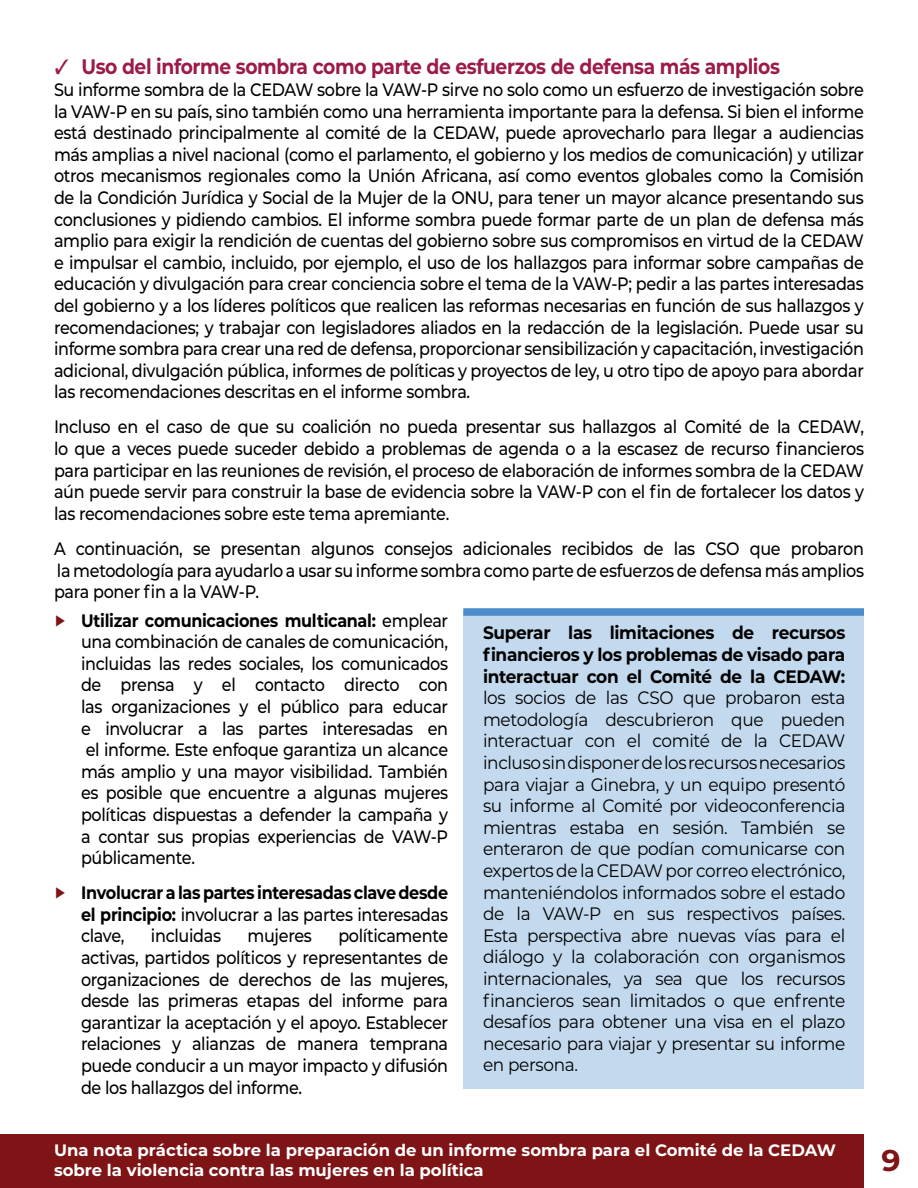
<style>
.page{position:relative;width:918px;height:1188px;background:#fff}
.page>*{position:absolute;margin:0;border:0;box-sizing:border-box;transform-origin:0 0}
.t1{font:700 30px "Montserrat";color:#7e1416}
.t2{font:700 21px "Montserrat";letter-spacing:-.02em;color:#9b1b49;scale:.89 1}
.Body_Text{font:500 18px/21.6px "Montserrat";letter-spacing:-.02em;color:#000;text-align:justify;scale:.89 1}
.Body_Text-2{font:18px/21.6px "Montserrat";letter-spacing:-.02em;color:#000;text-align:justify;scale:.94 1}
.t3{font:700 18px/21.6px "Montserrat";letter-spacing:-.02em;color:#000;text-align:justify;scale:.89 1}
.t4{font:700 16.5px/19.8px "Montserrat";color:#fff}
.s1{font-weight:700}
.s2{color:#7e1416}
.s3{font-weight:500}
</style>
<div class="page">
<div style="left:0;top:1134px;width:864px;height:54px;background:#7e1416"></div>
<div style="left:463px;top:611px;width:401px;height:478px;background:#c3d9ed"></div>
<div style="left:463px;top:608px;width:401px;height:8px;background:#4b8dcb"></div>
<p class="t2" style="left:81px;top:52px;width:786px">Uso del informe sombra como parte de esfuerzos de defensa más amplios</p>
<p class="Body_Text" style="left:54px;top:78px;width:912px">Su informe sombra de la CEDAW sobre la VAW-P sirve no solo como un esfuerzo de investigación sobre la VAW-P en su país, sino también como una herramienta importante para la defensa. Si bien el informe está destinado principalmente al comité de la CEDAW, puede aprovecharlo para llegar a audiencias más amplias a nivel nacional (como el parlamento, el gobierno y los medios de comunicación) y utilizar otros mecanismos regionales como la Unión Africana, así como eventos globales como la Comisión de la Condición Jurídica y Social de la Mujer de la ONU, para tener un mayor alcance presentando sus conclusiones y pidiendo cambios. El informe sombra puede formar parte de un plan de defensa más amplio para exigir la rendición de cuentas del gobierno sobre sus compromisos en virtud de la CEDAW e impulsar el cambio, incluido, por ejemplo, el uso de los hallazgos para informar sobre campañas de educación y divulgación para crear conciencia sobre el tema de la VAW-P; pedir a las partes interesadas del gobierno y a los líderes políticos que realicen las reformas necesarias en función de sus hallazgos y recomendaciones; y trabajar con legisladores aliados en la redacción de la legislación. Puede usar su informe sombra para crear una red de defensa, proporcionar sensibilización y capacitación, investigación adicional, divulgación pública, informes de políticas y proyectos de ley, u otro tipo de apoyo para abordar las recomendaciones descritas en el informe sombra.</p>
<p class="Body_Text" style="left:54px;top:416px;width:912px">Incluso en el caso de que su coalición no pueda presentar sus hallazgos al Comité de la CEDAW, lo que a veces puede suceder debido a problemas de agenda o a la escasez de recurso financieros para participar en las reuniones de revisión, el proceso de elaboración de informes sombra de la CEDAW aún puede servir para construir la base de evidencia sobre la VAW-P con el fin de fortalecer los datos y las recomendaciones sobre este tema apremiante.</p>
<p class="Body_Text" style="left:54px;top:537px;width:912px">A continuación, se presentan algunos consejos adicionales recibidos de las CSO que probaron la metodología para ayudarlo a usar su informe sombra como parte de esfuerzos de defensa más amplios para poner fin a la VAW-P.</p>
<p class="Body_Text-2" style="left:483px;top:622px;width:387px"><span class="s1">Superar las limitaciones de recursos financieros y los problemas de visado para interactuar con el Comité de la CEDAW: </span>los socios de las CSO que probaron esta metodología descubrieron que pueden interactuar con el comité de la CEDAW incluso sin disponer de los recursos necesarios para viajar a Ginebra, y un equipo presentó su informe al Comité por videoconferencia mientras estaba en sesión. También se enteraron de que podían comunicarse con expertos de la CEDAW por correo electrónico, manteniéndolos informados sobre el estado de la VAW-P en sus respectivos países.<br>Esta perspectiva abre nuevas vías para el diálogo y la colaboración con organismos internacionales, ya sea que los recursos financieros sean limitados o que enfrente desafíos para obtener una visa en el plazo necesario para viajar y presentar su informe en persona.</p>
<p class="Body_Text" style="left:81px;top:609px;width:414px;text-indent:-27px"><span class="s2">▶</span> <span class="s1">Utilizar comunicaciones multicanal:</span> emplear una combinación de canales de comunicación, incluidas las redes sociales, los comunicados de prensa y el contacto directo con las organizaciones y el público para educar e involucrar a las partes interesadas en el informe. Este enfoque garantiza un alcance más amplio y una mayor visibilidad. También es posible que encuentre a algunas mujeres políticas dispuestas a defender la campaña y a contar sus propias experiencias de VAW-P públicamente.</p>
<p class="t3" style="left:81px;top:881px;width:414px;text-indent:-27px"><span class="s2">▶</span> Involucrar a las partes interesadas clave desde el principio: <span class="s3">involucrar a las partes interesadas clave,</span></p>
<p class="Body_Text" style="left:81px;top:925px;width:414px;text-indent:257px">políticamente activas, partidos políticos y representantes de organizaciones de derechos de las mujeres, desde las primeras etapas del informe para garantizar la aceptación y el apoyo. Establecer relaciones y alianzas de manera temprana puede conducir a un mayor impacto y difusión de los hallazgos del informe.</p>
<p class="Body_Text" style="left:151px;top:925px;width:80px">incluidas</p>
<p class="Body_Text" style="left:248px;top:925px;width:74px">mujeres</p>
<p class="t4" style="left:54px;top:1139px;width:784px">Una nota práctica sobre la preparación de un informe sombra para el Comité de la CEDAW sobre la violencia contra las mujeres en la política</p>
<h1 class="t1" style="left:881px;top:1139px;width:21px">9</h1>
</div>
